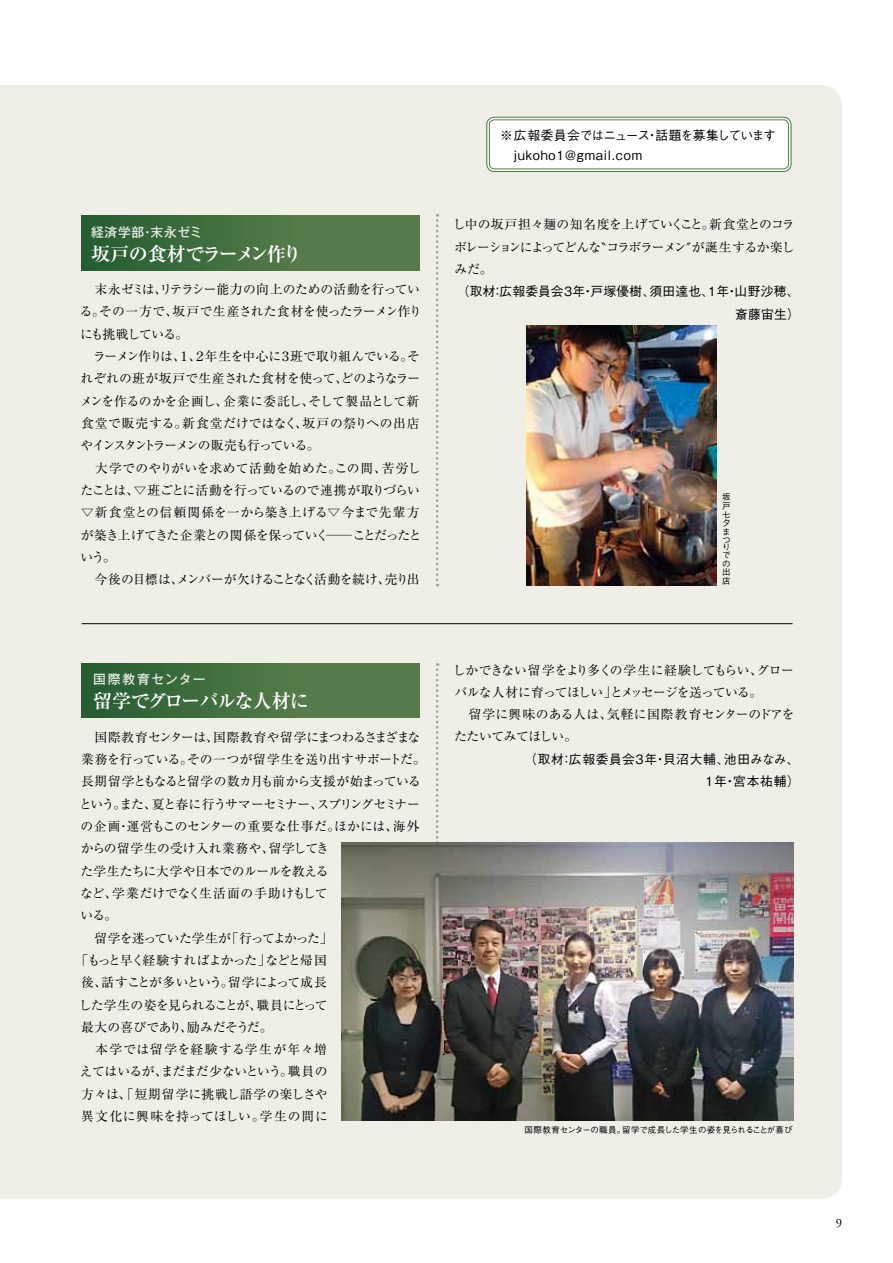
<style>
.page{position:relative;width:893px;height:1263px;background:#fff}
.page>*{position:absolute;margin:0;border:0;box-sizing:border-box;transform-origin:0 0}
.t1{font:700 19.2px "Ryumin Pro";letter-spacing:-.095em;color:#fff}
.t2{font:700 19.2px "Ryumin Pro";letter-spacing:-.06em;color:#fff}
.t3{font:12.75px/22.4px "Ryumin Pro";letter-spacing:-.025em;color:#000}
.t4{font:500 12.75px/19.2px "Gothic BBB Pro";letter-spacing:.06em;color:#000}
.t5{font:12.75px "Ryumin Pro";letter-spacing:-.065em;color:#000}
.t6{font:12.75px "Ryumin Pro";letter-spacing:-.055em;color:#000}
.t7{font:500 12.75px/22.4px "Gothic BBB Pro";letter-spacing:.025em;color:#000;text-align:right}
.t8{font:12.75px "Ryumin Pro";letter-spacing:-.07em;color:#000}
.t9{font:12.75px "Ryumin Pro";letter-spacing:.01em;color:#000}
.t10{font:12.75px "Ryumin Pro";letter-spacing:-.075em;color:#000}
.t11{font:12.75px "Ryumin Pro";letter-spacing:-.045em;color:#000}
.t12{font:12.75px "Ryumin Pro";letter-spacing:.02em;color:#000}
.t13{font:12.75px "Ryumin Pro";letter-spacing:.005em;color:#000}
.t14{font:12.75px "Ryumin Pro";letter-spacing:.015em;color:#000}
.t15{font:12.75px "Ryumin Pro";letter-spacing:.05em;color:#000}
.t16{font:12.75px "Ryumin Pro";letter-spacing:.075em;color:#000}
.t17{font:12.75px "Ryumin Pro";letter-spacing:-.005em;color:#000}
.t18{font:500 12.75px "Gothic MB101 Pro";letter-spacing:.065em;color:#e8eae1}
.t19{font:500 12.75px "Gothic MB101 Pro";letter-spacing:.13em;color:#e8eae1}
.t20{font:12.75px "Adobe Garamond Pro";color:#000}
.t21{font:500 8.55px/8.4px "Gothic BBB Pro";letter-spacing:-.015em;color:#000;text-align:justify}
</style>
<div class="page">
<div style="left:0;top:85px;width:842px;height:1114px;background:#efefe8"></div>
<div style="left:488px;top:119px;width:302px;height:51px;background:#fff;border-radius:6px"></div>
<div style="left:486px;top:117px;width:305px;height:55px;border:1px solid #557c4a;border-radius:8px"></div>
<div style="left:489px;top:120px;width:300px;height:49px;border:1px solid #557c4a;border-radius:5px"></div>
<svg style="left:436px;top:214px;width:2px;height:372px"></svg>
<hr style="left:82px;top:623px;width:711px;height:1px;background:#000">
<div style="left:81px;top:216px;width:338px;height:54px;background:linear-gradient(to right,#296032,#608350)"></div>
<svg style="left:436px;top:663px;width:2px;height:179px"></svg>
<div style="left:81px;top:663px;width:338px;height:55px;background:linear-gradient(to right,#2a6033,#608350)"></div>
<img style="left:527px;top:326px;width:190px;height:259px">
<img style="left:342px;top:842px;width:451px;height:279px">
<svg style="left:602px;top:242px;width:4px;height:3px"></svg>
<p class="t18" style="left:91px;top:222px;width:113px">経済学部・末永ゼミ</p>
<h1 class="t1" style="left:91px;top:238px;width:212px">坂戸の食材でラーメン作り</h1>
<p class="t3" style="left:80px;top:277px;width:344px">　末永ゼミは、リテラシー能力の向上のための活動を行っている。その一方で、坂戸で生産された食材を使ったラーメン作りにも挑戦している。<br>　ラーメン作りは、１、２年生を中心に３班で取り組んでいる。それぞれの班が坂戸で生産された食材を使って、どのようなラーメンを作るのかを企画し、企業に委託し、そして製品として新食堂で販売する。新食堂だけではなく、坂戸の祭りへの出店やインスタントラーメンの販売も行っている。<br>　大学でのやりがいを求めて活動を始めた。この間、苦労したことは、▽班ごとに活動を行っているので連携が取りづらい▽新食堂との信頼関係を一から築き上げる▽今まで先輩方が築き上げてきた企業との関係を保っていく─ことだったという。<br>　今後の目標は、メンバーが欠けることなく活動を続け、売り出</p>
<p class="t19" style="left:93px;top:669px;width:114px">国際教育センター</p>
<h1 class="t2" style="left:93px;top:686px;width:218px">留学でグローバルな人材に</h1>
<p class="t3" style="left:81px;top:725px;width:341px">　国際教育センターは、国際教育や留学にまつわるさまざまな</p>
<p class="t3" style="left:81px;top:747px;width:346px">業務を行っている。その一つが留学生を送り出すサポートだ。</p>
<p class="t5" style="left:81px;top:771px;width:341px">長期留学ともなると留学の数カ月も前から支援が始まっている</p>
<p class="t8" style="left:79px;top:794px;width:342px">という。また、夏と春に行うサマーセミナー、スプリングセミナー</p>
<p class="t9" style="left:81px;top:816px;width:340px">の企画・運営もこのセンターの重要な仕事だ。ほかには、海外</p>
<p class="t12" style="left:81px;top:838px;width:250px">からの留学生の受け入れ業務や、留学してき</p>
<p class="t3" style="left:80px;top:859px;width:250px">た学生たちに大学や日本でのルールを教える</p>
<p class="t13" style="left:80px;top:883px;width:249px">など、学業だけでなく生活面の手助けもして</p>
<p class="t3" style="left:81px;top:903px;width:38px">いる。</p>
<p class="t6" style="left:81px;top:928px;width:253px">　留学を迷っていた学生が「行ってよかった」</p>
<p class="t5" style="left:76px;top:950px;width:253px">「もっと早く経験すればよかった」などと帰国</p>
<p class="t10" style="left:81px;top:972px;width:247px">後、話すことが多いという。留学によって成長</p>
<p class="t6" style="left:79px;top:995px;width:250px">した学生の姿を見られることが、職員にとって</p>
<p class="t17" style="left:81px;top:1017px;width:193px">最大の喜びであり、励みだそうだ。</p>
<p class="t16" style="left:81px;top:1039px;width:247px">　本学では留学を経験する学生が年々増</p>
<p class="t11" style="left:80px;top:1062px;width:249px">えてはいるが、まだまだ少ないという。職員の</p>
<p class="t14" style="left:81px;top:1084px;width:248px">方々は、「短期留学に挑戦し語学の楽しさや</p>
<p class="t15" style="left:81px;top:1106px;width:248px">異文化に興味を持ってほしい。学生の間に</p>
<p class="t4" style="left:500px;top:124px;width:277px">※広報委員会ではニュース・話題を募集しています　jukoho1@gmail.com</p>
<p class="t3" style="left:453px;top:213px;width:343px;text-align:justify">し中の坂戸担々麺の知名度を上げていくこと。新食堂とのコラボレーションによってどんな コラボラーメン″が誕生するか楽しみだ。</p>
<p class="t7" style="left:457px;top:279px;width:345px">（取材：広報委員会３年・戸塚優樹、須田達也、１年・山野沙穂、斎藤宙生）</p>
<p class="t21" style="left:722px;top:491px;width:10px;line-height:8.9px">坂戸七夕ま</p>
<p class="t21" style="left:722px;top:534px;width:9px;text-align:left">つりでの出店</p>
<p class="t3" style="left:453px;top:658px;width:343px">しかできない留学をより多くの学生に経験してもらい、グローバルな人材に育ってほしい」とメッセージを送っている。<br>　留学に興味のある人は、気軽に国際教育センターのドアをたたいてみてほしい。</p>
<p class="t4" style="left:524px;top:746px;width:277px;line-height:22.4px;text-align:right">（取材：広報委員会3年・貝沼大輔、池田みなみ、<br>1年・宮本祐輔）</p>
<p class="t21" style="left:524px;top:1125px;width:270px">国際教育センターの職員。留学で成長した学生の姿を見られることが喜び</p>
<p class="t20" style="left:836px;top:1215px;width:8px">9</p>
</div>
